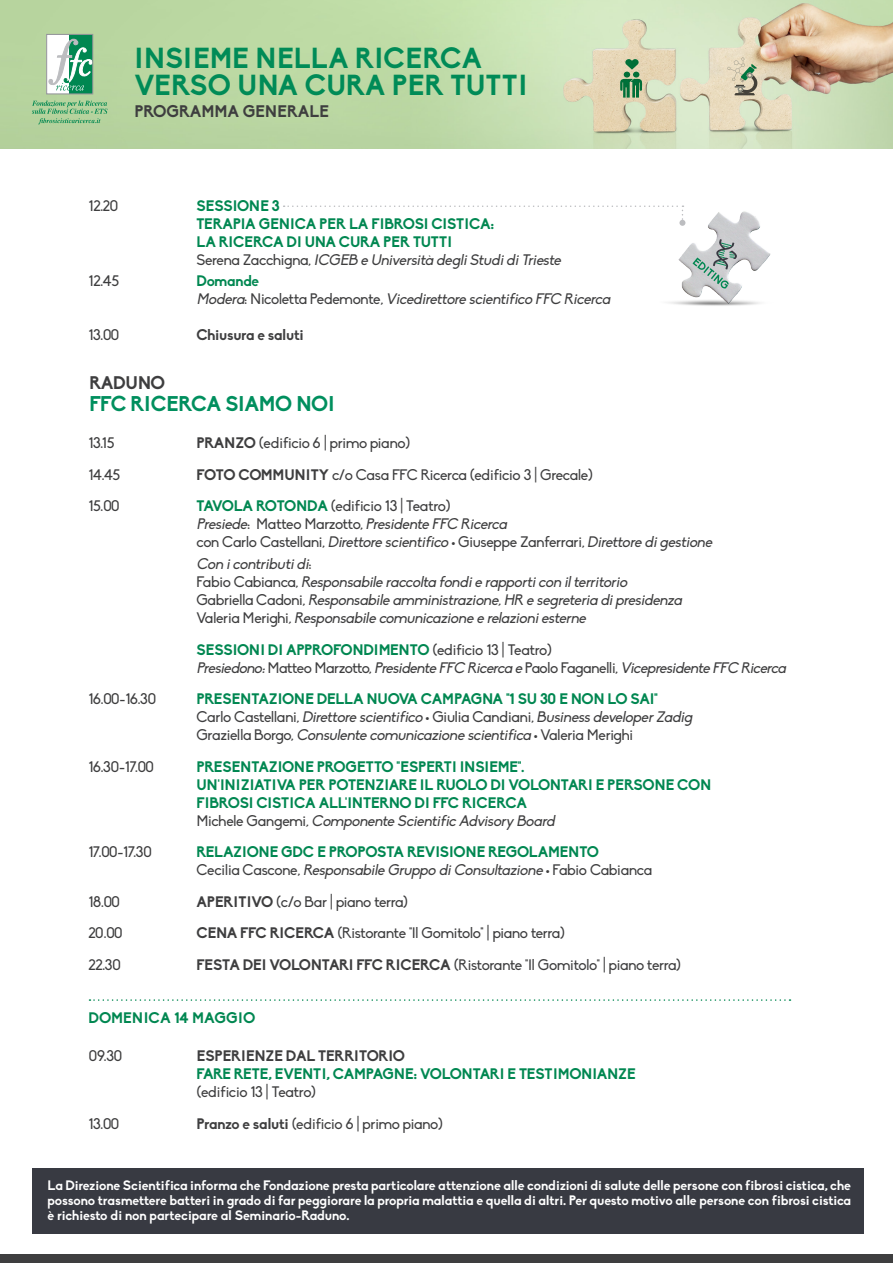
<style>
.page{position:relative;width:893px;height:1263px;background:#fff}
.page>*{position:absolute;margin:0;border:0;box-sizing:border-box;transform-origin:0 0}
.t1{font:700 28.5px "Biko";color:#008b57}
.t2{font:700 21px "Biko";letter-spacing:-.02em;color:#008f5e}
.t3{font:700 18px "Biko";letter-spacing:-.02em;color:#3e3e3f}
.t4{font:700 16.5px "Biko";letter-spacing:-.01em;color:#3e3e3f}
.t5{font:italic 15px "Biko";color:#3e3e3f}
.t6{font:15px "Biko";letter-spacing:-.02em;color:#3e3e3f}
.t7{font:700 15px "Biko";letter-spacing:-.02em;color:#008751}
.t8{font:700 15px "Biko";letter-spacing:-.02em;color:#3e3e3f}
.t9{font:700 15px "Biko";color:#008751}
.t10{font:700 13.5px/15px "Biko";letter-spacing:-.01em;color:#fff;text-align:justify}
.s1{font-style:normal}
.s2{font-weight:700}
.s3{font-weight:700;color:#008751}
.s4{font-style:italic}
.s5{font-weight:400;color:#3e3e3f}
</style>
<div class="page">
<img style="left:0;top:0;width:893px;height:149px">
<img style="left:668px;top:211px;width:103px;height:95px">
<svg style="left:692px;top:239px;width:46px;height:50px"></svg>
<svg style="left:284px;top:205px;width:401px;height:21px"></svg>
<div style="left:32px;top:1169px;width:831px;height:65px;background:#383a42"></div>
<div style="left:0;top:1254px;width:893px;height:9px;background:#3e3e3f"></div>
<svg style="left:727px;top:57px;width:31px;height:38px"></svg>
<svg style="left:620px;top:59px;width:22px;height:39px"></svg>
<div style="left:47px;top:34px;width:27px;height:60px;background:#fff"></div>
<div style="left:70px;top:34px;width:23px;height:60px;background:#008751"></div>
<div style="left:46px;top:34px;width:47px;height:60px;border:1px solid #939598"></div>
<svg style="left:48px;top:39px;width:44px;height:52px"></svg>
<svg style="left:32px;top:101px;width:76px;height:23px;background:#91c38d"></svg>
<svg style="left:89px;top:999px;width:701px;height:2px"></svg>
<p class="t1" style="left:134px;top:41px;width:349px">INSIEME NELLA RICERCA</p>
<p class="t1" style="left:134px;top:68px;width:394px">VERSO UNA CURA PER TUTTI</p>
<p class="t4" style="left:134px;top:102px;width:196px">PROGRAMMA GENERALE</p>
<p class="t6" style="left:88px;top:197px;width:32px">12.20</p>
<p class="t7" style="left:196px;top:197px;width:85px">SESSIONE 3</p>
<p class="t7" style="left:196px;top:215px;width:299px">TERAPIA GENICA PER LA FIBROSI CISTICA:</p>
<p class="t7" style="left:196px;top:233px;width:257px">LA RICERCA DI UNA CURA PER TUTTI</p>
<p class="t5" style="left:196px;top:251px;width:369px"><span class="s1">S e re n a Z a c c h i g n a ,</span> ICGEB e Università degliStudidiTrieste</p>
<p class="t6" style="left:88px;top:272px;width:32px">12.45</p>
<p class="t7" style="left:196px;top:272px;width:64px">Domande</p>
<p class="t5" style="left:196px;top:290px;width:418px">Modera<span class="s1">: N i c o l e t t a Pe d e m o n t e ,</span> Vicedirettore scientifico FFC Ricerca</p>
<p class="t6" style="left:88px;top:326px;width:33px">13.00</p>
<p class="t8" style="left:196px;top:326px;width:109px">Chiusura e saluti</p>
<p class="t3" style="left:89px;top:372px;width:77px">RADUNO</p>
<p class="t2" style="left:89px;top:391px;width:247px">FFC RICERCA SIAMO NOI</p>
<p class="t6" style="left:88px;top:434px;width:28px">13.15</p>
<p class="t6" style="left:196px;top:434px;width:215px"><span class="s2">PRANZO</span> (edificio 6 | primo piano)</p>
<p class="t6" style="left:88px;top:466px;width:33px">14.45</p>
<p class="t6" style="left:196px;top:466px;width:398px"><span class="s2">FOTO COMMUNITY</span> c/o Casa FFC Ricerca (edificio 3 | Grecale)</p>
<p class="t6" style="left:88px;top:497px;width:33px">15.00</p>
<p class="t6" style="left:196px;top:497px;width:256px"><span class="s3">TAVOLA ROTONDA</span> (edificio 13 | Teatro)</p>
<p class="t5" style="left:196px;top:515px;width:315px">Presiede<span class="s1">: M a t t e o M a r z o t t o ,</span> Presidente FFC Ricerca</p>
<p class="t6" style="left:196px;top:533px;width:520px">co n C a r l o C a s te l l a n i , <span class="s4">Direttore scientifico</span> • G i u s e p p e Z a n fe r ra r i , <span class="s4">Direttore digestione</span></p>
<p class="t5" style="left:196px;top:556px;width:117px">Con icontributidi<span class="s1">:</span></p>
<p class="t5" style="left:196px;top:574px;width:435px"><span class="s1">Fa b i o C a b i a n c a ,</span> Responsabile raccolta fondie rapporticon ilterritorio</p>
<p class="t5" style="left:196px;top:592px;width:490px"><span class="s1">G a b r i e l l a C a d o n i ,</span> Responsabile amministrazione,HR e segreteria dipresidenza</p>
<p class="t5" style="left:196px;top:610px;width:394px"><span class="s1">Va l e r i a M e r i g h i</span> ,Responsabile comunicazione e relazioniesterne</p>
<p class="t7" style="left:196px;top:640px;width:357px">SESSIONI DI APPROFONDIMENTO <span class="s5">(edificio 13 | Teatro)</span></p>
<p class="t5" style="left:196px;top:659px;width:594px">Presiedono:<span class="s1">M a t t e o M a r z o t t o ,</span> Presidente FFC Ricerca e <span class="s1">P a o l o Fa g a n e l l i ,</span> Vicepresidente FFC Ricerca</p>
<p class="t6" style="left:88px;top:691px;width:69px">16.00-16.30</p>
<p class="t7" style="left:196px;top:690px;width:463px">PRESENTAZIONE DELLA NUOVA CAMPAGNA "1 SU 30 E NON LO SAI"</p>
<p class="t5" style="left:196px;top:709px;width:500px"><span class="s1">C a r l o C a s te l l a n i ,</span> Direttore scientifico <span class="s1">• G i u l i a C a n d i a n i ,</span> BusinessdeveloperZadig</p>
<p class="t5" style="left:196px;top:727px;width:438px"><span class="s1">G ra z i e l l a B o rg o,</span> Consulente comunicazione scientifica <span class="s1">• Va l e r i a M e r i g h i</span></p>
<p class="t6" style="left:88px;top:758px;width:67px">16.30-17.00</p>
<p class="t7" style="left:196px;top:757px;width:330px">PRESENTAZIONE PROGETTO "ESPERTI INSIEME".</p>
<p class="t7" style="left:196px;top:775px;width:516px">UN'INIZIATIVA PER POTENZIARE IL RUOLO DI VOLONTARI E PERSONE CON</p>
<p class="t7" style="left:196px;top:793px;width:332px">FIBROSI CISTICA ALL'INTERNO DI FFC RICERCA</p>
<p class="t5" style="left:196px;top:812px;width:363px"><span class="s1">M i c h e l e G a n g e m i</span> ,Componente Scientific Advisory Board</p>
<p class="t6" style="left:88px;top:844px;width:65px">17.00-17.30</p>
<p class="t7" style="left:196px;top:843px;width:404px">RELAZIONE GDC E PROPOSTA REVISIONE REGOLAMENTO</p>
<p class="t5" style="left:196px;top:862px;width:457px"><span class="s1">C e c i l i a C a s co n e,</span> Responsabile Gruppo diConsultazione <span class="s1">• Fa b i o C a b i a n ca</span></p>
<p class="t6" style="left:88px;top:893px;width:33px">18.00</p>
<p class="t6" style="left:196px;top:893px;width:213px"><span class="s2">APERITIVO</span> (c/o Bar | piano terra)</p>
<p class="t6" style="left:88px;top:925px;width:36px">20.00</p>
<p class="t6" style="left:196px;top:925px;width:370px"><span class="s2">CENA FFC RICERCA</span> (Ristorante "Il Gomitolo" | piano terra)</p>
<p class="t6" style="left:88px;top:956px;width:34px">22.30</p>
<p class="t6" style="left:196px;top:956px;width:486px"><span class="s2">FESTA DEI VOLONTARI FFC RICERCA</span> (Ristorante "Il Gomitolo" | piano terra)</p>
<p class="t9" style="left:88px;top:1009px;width:168px">DOMENICA 14 MAGGIO</p>
<p class="t6" style="left:88px;top:1048px;width:36px">09.30</p>
<p class="t8" style="left:196px;top:1047px;width:210px">ESPERIENZE DAL TERRITORIO</p>
<p class="t7" style="left:196px;top:1065px;width:441px">FARE RETE, EVENTI, CAMPAGNE: VOLONTARI E TESTIMONIANZE</p>
<p class="t6" style="left:196px;top:1084px;width:121px">(edificio 13 | Teatro)</p>
<p class="t6" style="left:88px;top:1115px;width:33px">13.00</p>
<p class="t6" style="left:196px;top:1115px;width:248px"><span class="s2">Pranzo e saluti</span> (edificio 6 | primo piano)</p>
<p class="t10" style="left:47px;top:1178px;width:805px">La Direzione Scientifica informa che Fondazione presta particolare attenzione alle condizioni di salute delle persone con fibrosi cistica, che possono trasmettere batteri in grado di far peggiorare la propria malattia e quella di altri. Per questo motivo alle persone con fibrosi cistica è richiesto di non partecipare al Seminario-Raduno.</p>
</div>
